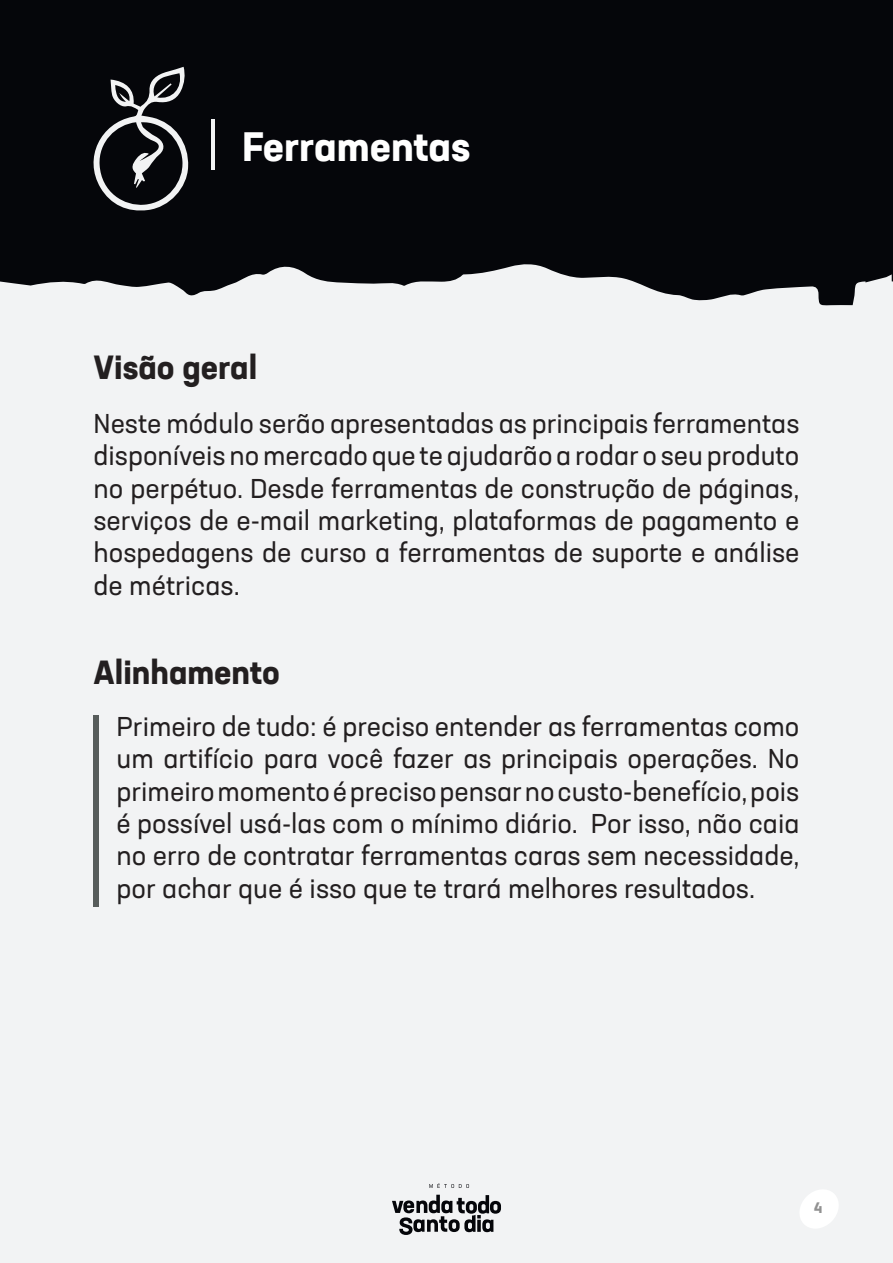
<style>
.page{position:relative;width:893px;height:1263px;background:#f2f3f4}
.page>*{position:absolute;margin:0;border:0;box-sizing:border-box;transform-origin:0 0}
.t1{font:700 40.5px "Neusa Next Std";color:#fff}
.t2{font:700 33px "Neusa Next Std";color:#231f20}
.t3{font:27px/32.4px "Neusa Next Std";color:#231f20;text-align:justify}
.t4{font:700 15px "Neusa Next Std";color:#919191}
</style>
<div class="page">
<svg style="left:800px;top:1190px;width:38px;height:38px"></svg>
<svg style="left:429px;top:1183px;width:40px;height:5px"></svg>
<svg style="left:392px;top:1195px;width:109px;height:40px"></svg>
<svg style="left:0;top:0;width:893px;height:306px;fill:#05060a"></svg>
<svg style="left:83px;top:67px;width:106px;height:146px"></svg>
<hr style="left:211px;top:119px;width:3px;height:51px;background:#f2f3f4">
<div style="left:94px;top:715px;width:5px;height:191px;background:#575c5b"></div>
<h1 class="t1" style="left:242px;top:121px;width:229px">Ferramentas</h1>
<p class="t2" style="left:94px;top:346px;width:165px">Visão geral</p>
<p class="t3" style="left:94px;top:407px;width:707px">Neste módulo serão apresentadas as principais ferramentas disponíveis no mercado que te ajudarão a rodar o seu produto no perpétuo. Desde ferramentas de construção de páginas, serviços de e-mail marketing, plataformas de pagamento e hospedagens de curso a ferramentas de suporte e análise de métricas.</p>
<p class="t2" style="left:94px;top:651px;width:188px">Alinhamento</p>
<p class="t3" style="left:116px;top:710px;width:684px">Primeiro de tudo: é preciso entender as ferramentas como um artifício para você fazer as principais operações. No primeiro momento é preciso pensar no custo-benefício, pois é possível usá-las com o mínimo diário. Por isso, não caia no erro de contratar ferramentas caras sem necessidade, por achar que é isso que te trará melhores resultados.</p>
<p class="t4" style="left:814px;top:1197px;width:10px">4</p>
</div>
